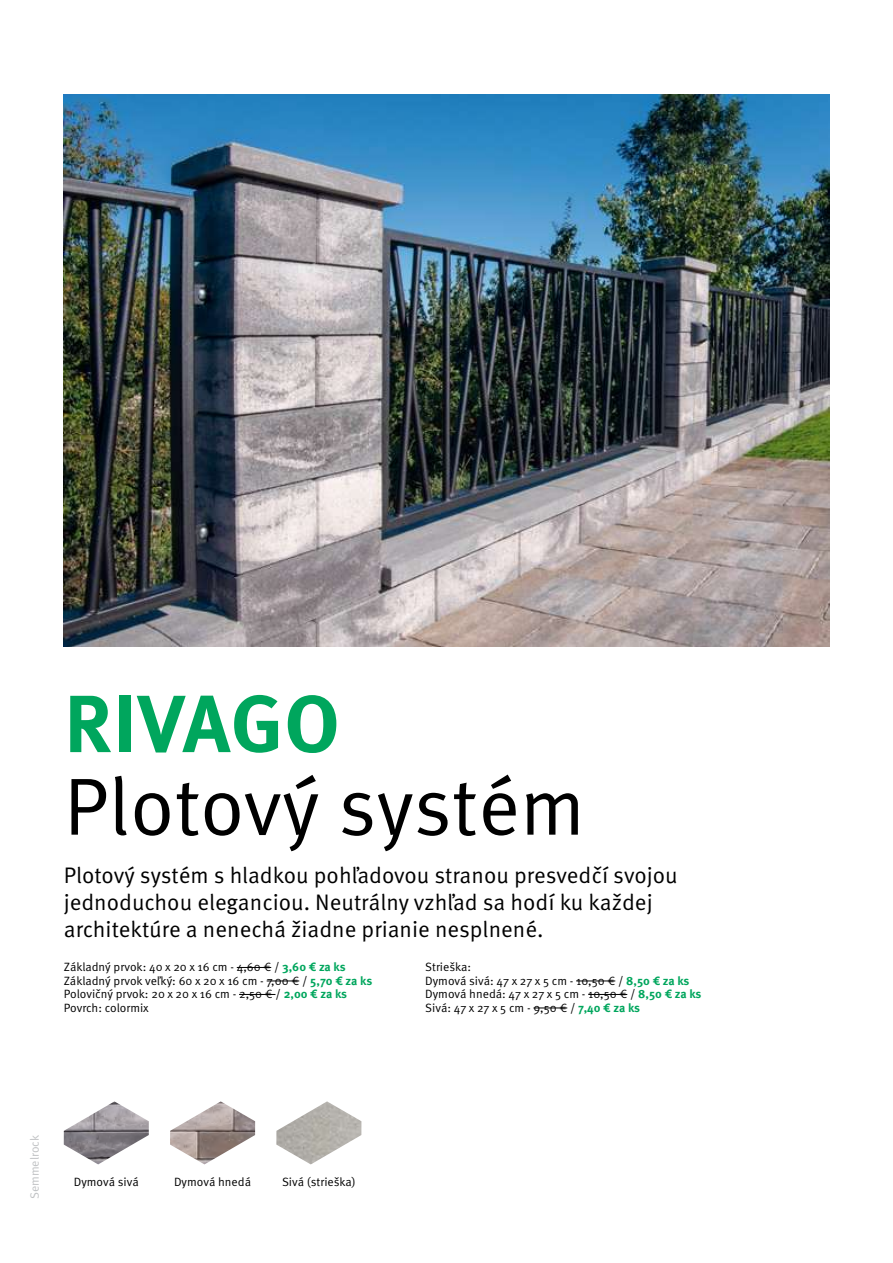
<style>
.page{position:relative;width:893px;height:1263px;background:#fff}
.page>*{position:absolute;margin:0;border:0;box-sizing:border-box;transform-origin:0 0}
.t1{font:81px "Meta Pro";color:#000}
.t2{font:700 81px "Meta Pro";letter-spacing:.01em;color:#00a65d}
.t3{font:22.5px/27px "Meta Pro";color:#000}
.t4{font:12px/13.5px "Meta Pro";color:#000}
.t5{font:12px "Meta Pro";color:#c0c2c4}
.s1{font-weight:700;color:#00a65d}
</style>
<div class="page">
<img style="left:64px;top:94px;width:765px;height:553px">
<img style="left:64px;top:1101px;width:85px;height:63px">
<img style="left:170px;top:1101px;width:85px;height:63px">
<img style="left:276px;top:1101px;width:85px;height:63px">
<hr style="left:237px;top:967px;width:34px;height:1px;background:#000">
<hr style="left:267px;top:981px;width:32px;height:1px;background:#000">
<hr style="left:239px;top:994px;width:36px;height:1px;background:#000">
<hr style="left:576px;top:981px;width:39px;height:1px;background:#000">
<hr style="left:588px;top:994px;width:39px;height:1px;background:#000">
<hr style="left:533px;top:1008px;width:34px;height:1px;background:#000">
<h1 class="t2" style="left:64px;top:661px;width:277px">RIVAGO</h1>
<h1 class="t1" style="left:64px;top:755px;width:523px">Plotový systém</h1>
<h2 class="t3" style="left:64px;top:862px;width:615px">Plotový systém s hladkou pohľadovou stranou presvedčí svojou jednoduchou eleganciou. Neutrálny vzhľad sa hodí ku každej architektúre a nenechá žiadne prianie nesplnené.</h2>
<p class="t4" style="left:425px;top:961px;width:278px">Strieška:<br>Dymová sivá: 47 x 27 x 5 cm - 10,50 € / <span class="s1">8,50 € za ks </span>Dymová hnedá: 47 x 27 x 5 cm - 10,50 € / <span class="s1">8,50 € za ks </span>Sivá: 47 x 27 x 5 cm - 9,50 € / <span class="s1">7,40 € za ks</span></p>
<p class="t4" style="left:64px;top:961px;width:310px">Základný prvok: 40 x 20 x 16 cm - 4,60 € / <span class="s1">3,60 € za ks </span>Základný prvok veľký: 60 x 20 x 16 cm - 7,00 € / <span class="s1">5,70 € za ks </span>Polovičný prvok: 20 x 20 x 16 cm - 2,50 € / <span class="s1">2,00 € za ks </span>Povrch: colormix</p>
<p class="t5" style="left:27px;top:1199px;width:66px;rotate:-90deg">Semmelrock</p>
<p class="t4" style="left:74px;top:1176px;width:66px">Dymová sivá</p>
<p class="t4" style="left:174px;top:1176px;width:78px">Dymová hnedá</p>
<p class="t4" style="left:282px;top:1176px;width:75px">Sivá (strieška)</p>
</div>
